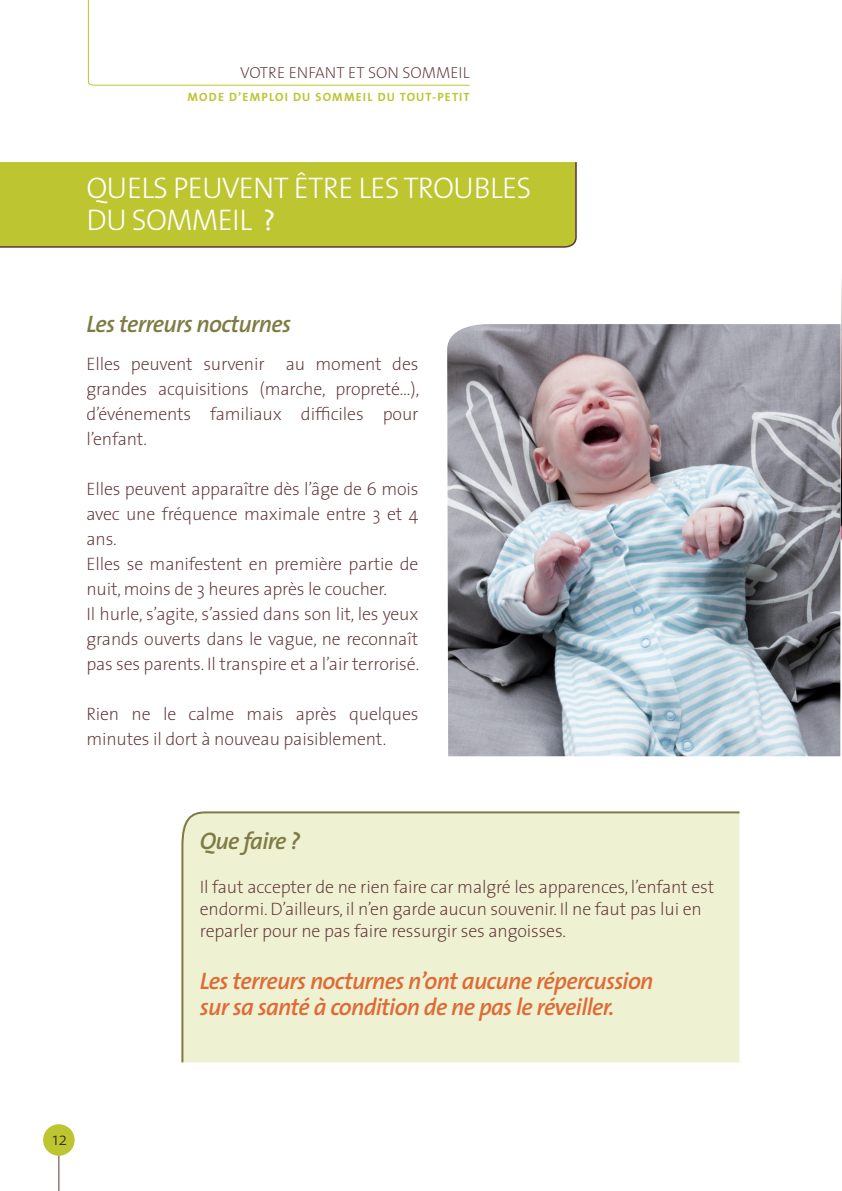
<style>
.page{position:relative;width:842px;height:1191px;background:#fff}
.page>*{position:absolute;margin:0;border:0;box-sizing:border-box;transform-origin:0 0}
.t1{font:30px/32px "The Sans Light Caps";letter-spacing:-.025em;color:#fff}
.t2{font:italic 600 24px/26px "The Sans";letter-spacing:-.03em;color:#de6b35}
.t3{font:italic 600 24px "The Sans";letter-spacing:-.03em;color:#7e7b44}
.t4{font:200 18px/25px "The Sans";letter-spacing:-.01em;color:#603336}
.t5{font:200 18px "The Sans";color:#231f20}
.t6{font:200 16px "The Sans";color:#603336}
.t7{font:12px "The Mix Bold Caps";letter-spacing:.1em;color:#bdc531}
.s1{font-size:38px}
</style>
<div class="page">
<svg style="left:87px;top:0;width:383px;height:86px"></svg>
<hr style="left:58px;top:1142px;width:1px;height:49px;background:#603336">
<div style="left:43px;top:1124px;width:32px;height:31px;background:#bdc531;border-radius:50%"></div>
<div style="left:0;top:162px;width:577px;height:86px;background:#bdc531"></div>
<img style="left:447px;top:324px;width:393px;height:432px">
<img style="left:840px;top:279px;width:2px;height:261px">
<div style="left:181px;top:811px;width:559px;height:252px;background:#eff1d3"></div>
<p class="t6" style="left:240px;top:59px;width:231px">VOTRE ENFANT ET SON SOMMEIL</p>
<p class="t7" style="left:188px;top:87px;width:284px">MODE D’EMPLOI DU SOMMEIL DU TOUT-PETIT</p>
<h1 class="t1" style="left:86px;top:171px;width:446px">QUELS PEUVENT ÊTRE LES TROUBLES<br>DU SOMMEIL <span class="s1">?</span></h1>
<h2 class="t3" style="left:86px;top:303px;width:206px">Les terreurs nocturnes</h2>
<p class="t4" style="left:86px;top:351px;width:334px;text-align:justify">Elles peuvent survenir au moment des grandes acquisitions (marche, propreté…), d’événements familiaux difficiles pour l’enfant.</p>
<p class="t4" style="left:86px;top:476px;width:334px">Elles peuvent apparaître dès l’âge de 6 mois avec une fréquence maximale entre 3 et 4 ans.<br>Elles se manifestent en première partie de nuit, moins de 3 heures après le coucher.<br>Il hurle, s’agite, s’assied dans son lit, les yeux grands ouverts dans le vague, ne reconnaît pas ses parents. Il transpire et a l’air terrorisé.</p>
<p class="t4" style="left:86px;top:701px;width:334px">Rien ne le calme mais après quelques minutes il dort à nouveau paisiblement.</p>
<h2 class="t3" style="left:200px;top:821px;width:102px">Que faire ?</h2>
<p class="t4" style="left:200px;top:875px;width:516px;line-height:22px">Il faut accepter de ne rien faire car malgré les apparences, l’enfant est endormi. D’ailleurs, il n’en garde aucun souvenir. Il ne faut pas lui en reparler pour ne pas faire ressurgir ses angoisses.</p>
<h2 class="t2" style="left:200px;top:967px;width:455px">Les terreurs nocturnes n’ont aucune répercussion sur sa santé à condition de ne pas le réveiller.</h2>
<p class="t5" style="left:52px;top:1124px;width:16px">12</p>
</div>
